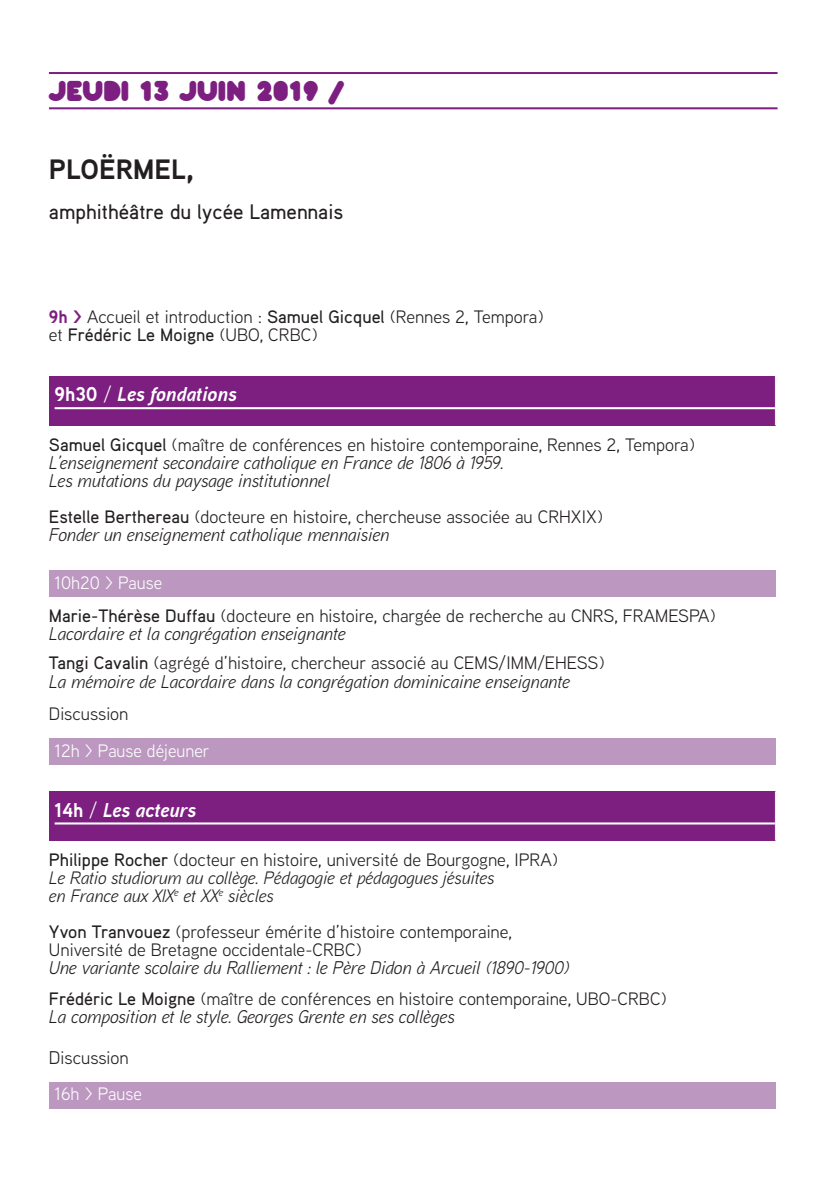
<style>
.page{position:relative;width:840px;height:1191px;background:#fff}
.page>*{position:absolute;margin:0;border:0;box-sizing:border-box;transform-origin:0 0}
.t1{font:28px "Pochoir Pleine";letter-spacing:-.02em;color:#7c1f80}
.t2{font:700 28px "Aaux Next";color:#231f20}
.t3{font:500 21px "Aaux";color:#231f20}
.t4{font:italic 700 20px "Aaux Next";color:#fff}
.t5{font:italic 18.4px/18px "Aaux Next";color:#231f20}
.t6{font:18px/18px "Aaux Next";color:#231f20}
.t7{font:italic 18px/18px "Aaux Next";color:#231f20}
.t8{font:18px "Aaux Next";color:#fff}
.s1{font-weight:700;color:#7c1f80}
.s2{font-family:"Aaux";font-weight:500}
.s3{font-style:normal}
.s4{font-weight:400;font-style:normal}
.s5{font-size:18.4px}
</style>
<div class="page">
<div style="left:49px;top:570px;width:726px;height:26px;background:#bc98c1"></div>
<div style="left:49px;top:376px;width:726px;height:49px;background:#7c1f80"></div>
<hr style="left:774px;top:376px;width:1px;height:49px;background:#fff">
<hr style="left:55px;top:407px;width:719px;height:2px;background:#fff">
<div style="left:49px;top:738px;width:726px;height:26px;background:#bc98c1"></div>
<div style="left:49px;top:791px;width:726px;height:49px;background:#7c1f80"></div>
<hr style="left:774px;top:791px;width:1px;height:49px;background:#fff">
<hr style="left:55px;top:822px;width:719px;height:2px;background:#fff">
<div style="left:49px;top:1082px;width:726px;height:26px;background:#bc98c1"></div>
<hr style="left:49px;top:107px;width:728px;height:2px;background:#7c1f80">
<hr style="left:49px;top:72px;width:728px;height:2px;background:#7c1f80">
<p class="t1" style="left:49px;top:74px;width:297px">JEUDI 13 JUIN 2019 /</p>
<p class="t2" style="left:49px;top:149px;width:146px">PLOËRMEL,</p>
<p class="t3" style="left:49px;top:198px;width:296px">amphithéâtre du lycée Lamennais</p>
<p class="t6" style="left:49px;top:307px;width:496px"><span class="s1">9h &gt;</span> Accueil et introduction : <span class="s2">Samuel Gicquel</span> (Rennes 2, Tempora) et <span class="s2">Frédéric Le Moigne</span> (UBO, CRBC)</p>
<p class="t4" style="left:55px;top:380px;width:183px"><span class="s3">9h30</span> <span class="s4">/</span> Les fondations</p>
<p class="t6" style="left:49px;top:435px;width:647px"><span class="s2">Samuel Gicquel</span> (maître de conférences en histoire contemporaine, Rennes 2, Tempora)</p>
<p class="t5" style="left:49px;top:453px;width:456px">L’enseignement secondaire catholique en France de 1806 à 1959.<br>Les mutations du paysage institutionnel</p>
<p class="t6" style="left:49px;top:507px;width:555px"><span class="s2">Estelle Berthereau</span> (docteure en histoire, chercheuse associée au CRHXIX)</p>
<p class="t5" style="left:49px;top:525px;width:342px">Fonder un enseignement catholique mennaisien</p>
<p class="t8" style="left:55px;top:570px;width:109px">10h20 &gt; Pause</p>
<p class="t6" style="left:49px;top:606px;width:668px"><span class="s2">Marie-Thérèse Duffau</span> (docteure en histoire, chargée de recherche au CNRS, FRAMESPA)</p>
<p class="t5" style="left:49px;top:624px;width:298px">Lacordaire et la congrégation enseignante</p>
<p class="t6" style="left:49px;top:653px;width:556px"><span class="s2">Tangi Cavalin</span> (agrégé d’histoire, chercheur associé au CEMS/IMM/EHESS)</p>
<p class="t5" style="left:49px;top:672px;width:522px">La mémoire de Lacordaire dans la congrégation dominicaine enseignante</p>
<p class="t6" style="left:49px;top:704px;width:81px">Discussion</p>
<p class="t8" style="left:55px;top:738px;width:156px">12h &gt; Pause déjeuner</p>
<p class="t4" style="left:55px;top:795px;width:143px"><span class="s3">14h</span> <span class="s4">/</span> Les acteurs</p>
<p class="t6" style="left:49px;top:850px;width:510px"><span class="s2">Philippe Rocher</span> (docteur en histoire, université de Bourgogne, IPRA)</p>
<p class="t7" style="left:49px;top:868px;width:446px">Le Ratio studiorum au collège. Pédagogie et pédagogues jésuites en France aux XIX<sup>e</sup> et XX<sup>e</sup> siècles</p>
<p class="t6" style="left:49px;top:922px;width:464px"><span class="s2">Yvon Tranvouez</span> (professeur émérite d’histoire contemporaine,<br>Université de Bretagne occidentale-CRBC)</p>
<p class="t5" style="left:49px;top:958px;width:521px">Une variante scolaire du Ralliement : le Père Didon à Arcueil (1890-1900)</p>
<p class="t6" style="left:49px;top:989px;width:619px"><span class="s2">Frédéric Le Moigne</span> (maître de conférences en histoire contemporaine, UBO-CRBC)</p>
<p class="t5" style="left:49px;top:1007px;width:407px">La composition et le style. Georges Grente en ses collèges</p>
<p class="t6" style="left:49px;top:1048px;width:81px"><span class="s5">D</span>iscussion</p>
<p class="t8" style="left:55px;top:1082px;width:89px">16h &gt; Pause</p>
</div>
